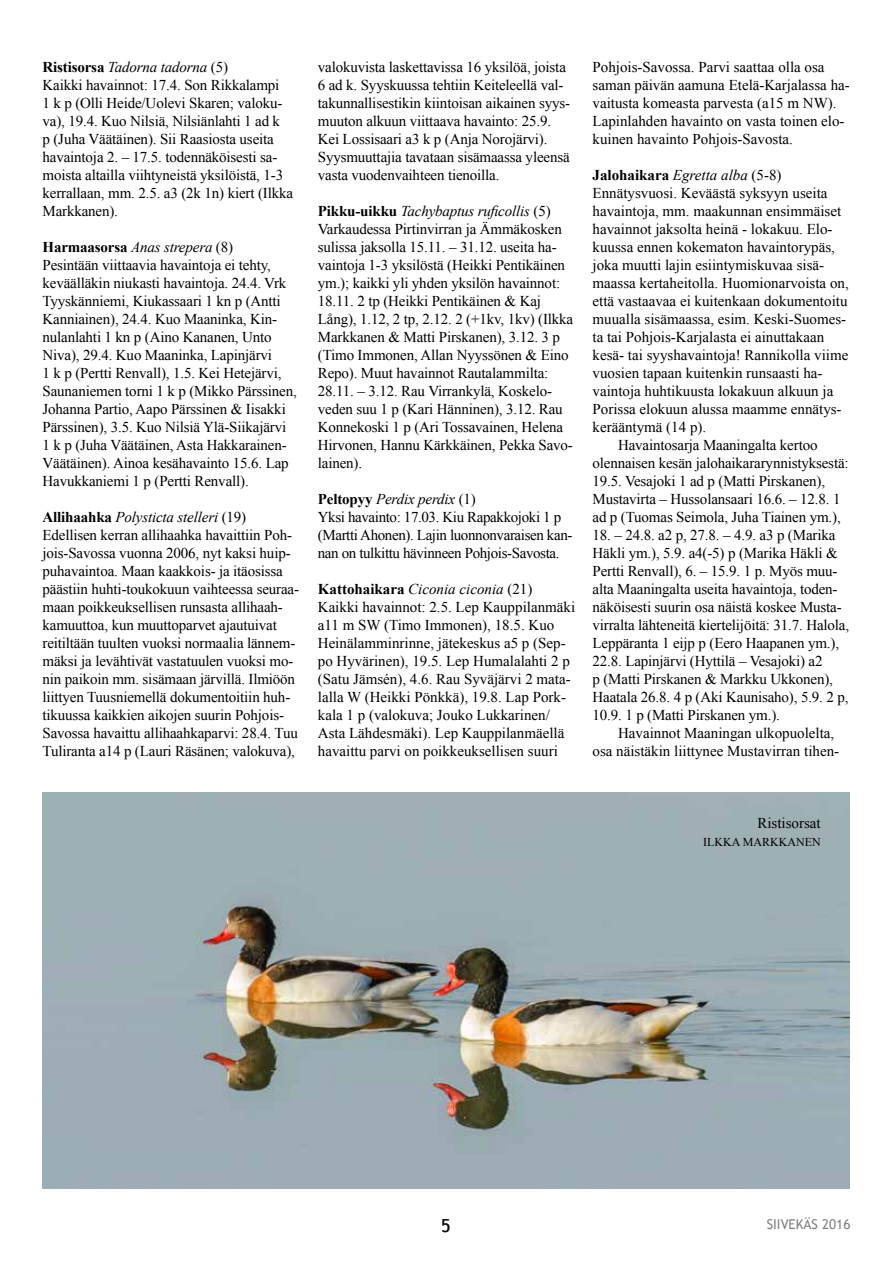
<style>
.page{position:relative;width:893px;height:1263px;background:#fff}
.page>*{position:absolute;margin:0;border:0;box-sizing:border-box;transform-origin:0 0}
.t1{font:18px "Trebuchet MS";color:#000}
.t2{font:15px/18px "Times New Roman";letter-spacing:-.01em;color:#000}
.t3{font:700 15px "Times New Roman";color:#000}
.t4{font:13.5px "Trebuchet MS";color:#808285}
.t5{font:12px "Times New Roman";color:#000}
.s1{font-weight:700}
.s2{font-style:italic}
.s3{font-weight:400;font-style:italic}
.s4{font-weight:400}
</style>
<div class="page">
<img style="left:43px;top:792px;width:807px;height:396px">
<p class="t2" style="left:43px;top:58px;width:252px"><span class="s1">Ristisorsa</span> <span class="s2">Tadorna tadorna</span> (5)<br>Kaikki havainnot: 17.4. Son Rikkalampi<br>1 k p (Olli Heide/Uolevi Skaren; valoku&shy;va), 19.4. Kuo Nilsiä, Nilsiänlahti 1 ad k<br>p (Juha Väätäinen). Sii Raasiosta useita havaintoja 2. – 17.5. todennäköisesti sa&shy;moista altailla viihtyneistä yksilöistä, 1-3 kerrallaan, mm. 2.5. a3 (2k 1n) kiert (Ilkka Markkanen).</p>
<p class="t2" style="left:43px;top:238px;width:256px"><span class="s1">Harmaasorsa</span> <span class="s2">Anas strepera</span> (8)<br>Pesintään viittaavia havaintoja ei tehty, keväälläkin niukasti havaintoja. 24.4. Vrk Tyyskänniemi, Kiukassaari 1 kn p (Antti Kanniainen), 24.4. Kuo Maaninka, Kin&shy;nulanlahti 1 kn p (Aino Kananen, Unto Niva), 29.4. Kuo Maaninka, Lapinjärvi<br>1 k p (Pertti Renvall), 1.5. Kei Hetejärvi, Saunaniemen torni 1 k p (Mikko Pärssinen, Johanna Partio, Aapo Pärssinen &amp; Iisakki Pärssinen), 3.5. Kuo Nilsiä Ylä-Siikajärvi 1 k p (Juha Väätäinen, Asta Hakkarainen-Väätäinen). Ainoa kesähavainto 15.6. Lap Havukkaniemi 1 p (Pertti Renvall).</p>
<p class="t2" style="left:43px;top:508px;width:258px"><span class="s1">Allihaahka</span> <span class="s2">Polysticta stelleri</span> (19)<br>Edellisen kerran allihaahka havaittiin Poh&shy;jois-Savossa vuonna 2006, nyt kaksi huip&shy;puhavaintoa. Maan kaakkois- ja itäosissa päästiin huhti-toukokuun vaihteessa seuraa&shy;maan poikkeuksellisen runsasta allihaah&shy;kamuuttoa, kun muuttoparvet ajautuivat reitiltään tuulten vuoksi normaalia lännem&shy;mäksi ja levähtivät vastatuulen vuoksi mo&shy;nin paikoin mm. sisämaan järvillä. Ilmiöön liittyen Tuusniemellä dokumentoitiin huh&shy;tikuussa kaikkien aikojen suurin Pohjois-Savossa havaittu allihaahkaparvi: 28.4. Tuu Tuliranta a14 p (Lauri Räsänen; valokuva),</p>
<p class="t2" style="left:318px;top:58px;width:254px">valokuvista laskettavissa 16 yksilöä, joista 6 ad k. Syyskuussa tehtiin Keiteleellä val&shy;takunnallisestikin kiintoisan aikainen syys&shy;muuton alkuun viittaava havainto: 25.9.<br>Kei Lossisaari a3 k p (Anja Norojärvi).<br>Syysmuuttajia tavataan sisämaassa yleensä vasta vuodenvaihteen tienoilla.</p>
<p class="t2" style="left:318px;top:202px;width:257px"><span class="s1">Pikku-uikku</span> <span class="s2">Tachybaptus ruficollis</span> (5)<br>Varkaudessa Pirtinvirran ja Ämmäkosken sulissa jaksolla 15.11. – 31.12. useita ha&shy;vaintoja 1-3 yksilöstä (Heikki Pentikäinen ym.); kaikki yli yhden yksilön havainnot:<br>18.11. 2 tp (Heikki Pentikäinen &amp; Kaj Lång), 1.12, 2 tp, 2.12. 2 (+1kv, 1kv) (Ilkka Markkanen &amp; Matti Pirskanen), 3.12. 3 p (Timo Immonen, Allan Nyyssönen &amp; Eino Repo). Muut havainnot Rautalammilta:<br>28.11. – 3.12. Rau Virrankylä, Koskelo&shy;veden suu 1 p (Kari Hänninen), 3.12. Rau Konnekoski 1 p (Ari Tossavainen, Helena Hirvonen, Hannu Kärkkäinen, Pekka Savo&shy;lainen).</p>
<p class="t2" style="left:318px;top:490px;width:256px"><span class="s1">Peltopyy</span> <span class="s2">Perdix perdix</span> (1)<br>Yksi havainto: 17.03. Kiu Rapakkojoki 1 p (Martti Ahonen). Lajin luonnonvaraisen kan&shy;nan on tulkittu hävinneen Pohjois-Savosta.</p>
<p class="t2" style="left:318px;top:580px;width:259px"><span class="s1">Kattohaikara</span> <span class="s2">Ciconia ciconia</span> (21)<br>Kaikki havainnot: 2.5. Lep Kauppilanmäki a11 m SW (Timo Immonen), 18.5. Kuo Heinälamminrinne, jätekeskus a5 p (Sep&shy;po Hyvärinen), 19.5. Lep Humalalahti 2 p (Satu Jämsén), 4.6. Rau Syväjärvi 2 mata&shy;lalla W (Heikki Pönkkä), 19.8. Lap Pork&shy;kala 1 p (valokuva; Jouko Lukkarinen/ Asta Lähdesmäki). Lep Kauppilanmäellä havaittu parvi on poikkeuksellisen suuri</p>
<p class="t2" style="left:592px;top:58px;width:259px">Pohjois-Savossa. Parvi saattaa olla osa saman päivän aamuna Etelä-Karjalassa ha&shy;vaitusta komeasta parvesta (a15 m NW).<br>Lapinlahden havainto on vasta toinen elo&shy;kuinen havainto Pohjois-Savosta.</p>
<p class="t3" style="left:592px;top:165px;width:191px">Jalohaikara <span class="s3">Egretta alba</span> <span class="s4">(5-8)</span></p>
<p class="t2" style="left:592px;top:184px;width:236px">Ennätysvuosi. Keväästä syksyyn useita</p>
<p class="t2" style="left:592px;top:202px;width:250px">havaintoja, mm. maakunnan ensimmäiset</p>
<p class="t2" style="left:592px;top:220px;width:241px">havainnot jaksolta heinä - lokakuu. Elo-</p>
<p class="t2" style="left:592px;top:238px;width:244px">kuussa ennen kokematon havaintorypäs,</p>
<p class="t2" style="left:592px;top:256px;width:233px">joka muutti lajin esiintymiskuvaa sisä-</p>
<p class="t2" style="left:592px;top:274px;width:258px">maassa kertaheitolla. Huomionarvoista on,</p>
<p class="t2" style="left:592px;top:292px;width:256px">että vastaavaa ei kuitenkaan dokumentoitu</p>
<p class="t2" style="left:592px;top:310px;width:255px">muualla sisämaassa, esim. Keski-Suomes-</p>
<p class="t2" style="left:592px;top:328px;width:233px">ta tai Pohjois-Karjalasta ei ainuttakaan</p>
<p class="t2" style="left:592px;top:346px;width:257px">kesä- tai syyshavaintoja! Rannikolla viime</p>
<p class="t2" style="left:592px;top:364px;width:231px">vuosien tapaan kuitenkin runsaasti ha-</p>
<p class="t2" style="left:592px;top:382px;width:242px">vaintoja huhtikuusta lokakuun alkuun ja</p>
<p class="t2" style="left:592px;top:400px;width:251px">Porissa elokuun alussa maamme ennätys-</p>
<p class="t2" style="left:592px;top:418px;width:115px">kerääntymä (14 p).</p>
<p class="t2" style="left:618px;top:436px;width:201px">Havaintosarja Maaningalta kertoo</p>
<p class="t2" style="left:592px;top:454px;width:258px">olennaisen kesän jalohaikararynnistyksestä:</p>
<p class="t2" style="left:592px;top:472px;width:234px">19.5. Vesajoki 1 ad p (Matti Pirskanen),</p>
<p class="t2" style="left:592px;top:490px;width:249px">Mustavirta – Hussolansaari 16.6. – 12.8. 1</p>
<p class="t2" style="left:592px;top:508px;width:250px">ad p (Tuomas Seimola, Juha Tiainen ym.),</p>
<p class="t2" style="left:592px;top:526px;width:258px">18. – 24.8. a2 p, 27.8. – 4.9. a3 p (Marika Häkli ym.), 5.9. a4(-5) p (Marika Häkli &amp; Pertti Renvall), 6. – 15.9. 1 p. Myös muu&shy;alta Maaningalta useita havaintoja, toden&shy;näköisesti suurin osa näistä koskee Musta&shy;virralta lähteneitä kiertelijöitä: 31.7. Halola, Leppäranta 1 eijp p (Eero Haapanen ym.), 22.8. Lapinjärvi (Hyttilä – Vesajoki) a2<br>p (Matti Pirskanen &amp; Markku Ukkonen), Haatala 26.8. 4 p (Aki Kaunisaho), 5.9. 2 p, 10.9. 1 p (Matti Pirskanen ym.).</p>
<p class="t2" style="left:592px;top:724px;width:248px;text-indent:26px">Havainnot Maaningan ulkopuolelta, osa näistäkin liittynee Mustavirran tihen-</p>
<p class="t2" style="left:757px;top:814px;width:65px">Ristisorsat</p>
<p class="t5" style="left:703px;top:834px;width:119px">ILKKA MARKKANEN</p>
<p class="t1" style="left:442px;top:1215px;width:11px">5</p>
<p class="t4" style="left:767px;top:1216px;width:85px">SIIVEKÄS 2016</p>
</div>
